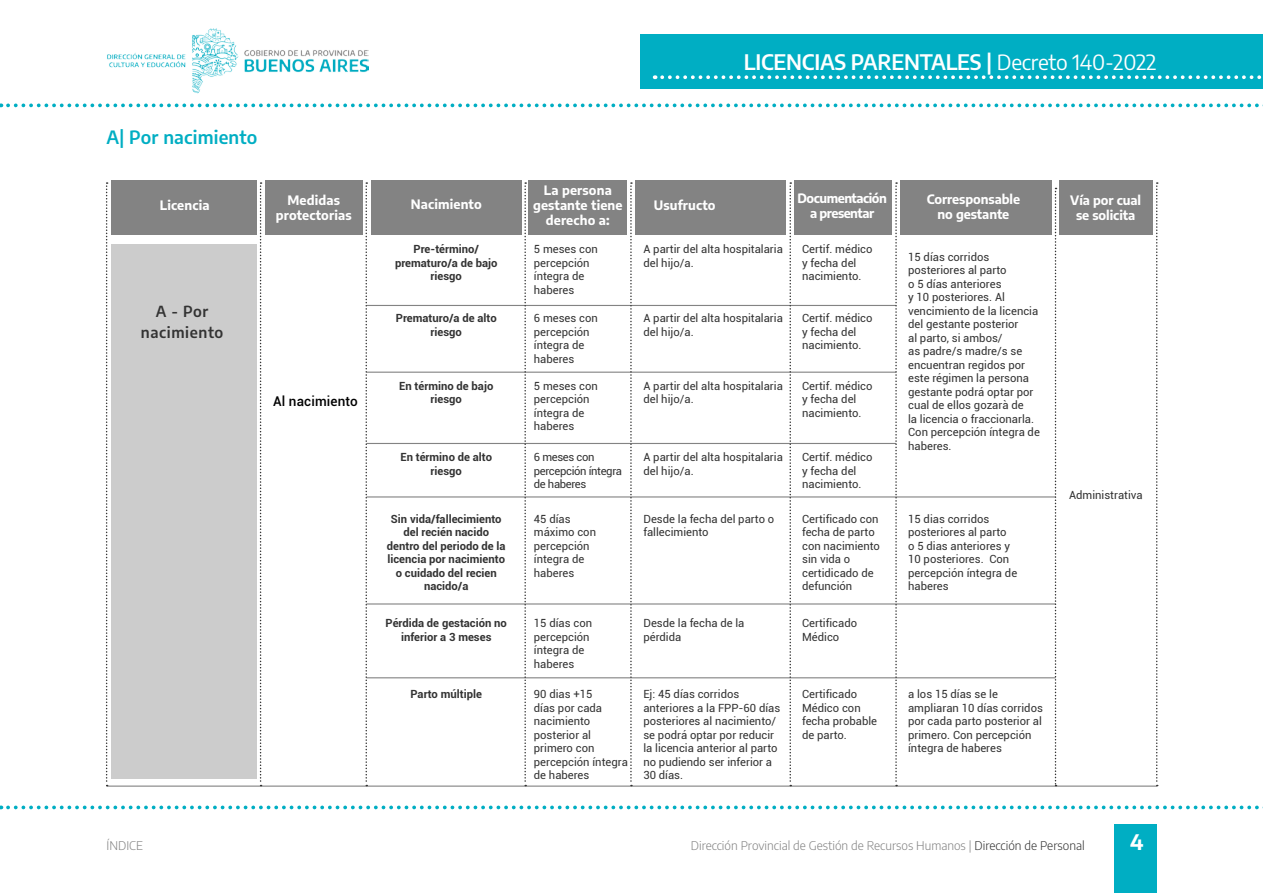
<style>
.page{position:relative;width:1263px;height:893px;background:#fff}
.page>*{position:absolute;margin:0;border:0;box-sizing:border-box;transform-origin:0 0}
.t1{font:600 21px "Encode Sans";letter-spacing:-.01em;color:#fff}
.t2{font:700 21px "Encode Sans";color:#fff}
.t3{font:600 18px "Encode Sans";letter-spacing:.01em;color:#00aec3}
.t4{font:600 15px/21px "Encode Sans";letter-spacing:.04em;color:#333;text-align:center}
.t5{font:500 13.5px "Roboto";letter-spacing:.01em;color:#000}
.t6{font:700 12.75px/15px "Encode Sans";letter-spacing:.005em;color:#fff;text-align:center}
.t7{font:700 12.75px/15px "Encode Sans";letter-spacing:-.04em;color:#fff;text-align:center}
.t8{font:300 12px "Encode Sans";color:#838383}
.t9{font:11.25px/13.5px "Roboto";color:#333}
.t10{font:700 11.25px/13.5px "Roboto";color:#333;text-align:center}
.t11{font:11.25px/13.5px "Roboto";letter-spacing:-.03em;color:#333}
.s1{font-weight:400}
.s2{color:#333}
</style>
<div class="page">
<img style="left:107px;top:28px;width:262px;height:65px">
<div style="left:1114px;top:824px;width:43px;height:69px;background:#00aec3"></div>
<div style="left:640px;top:35px;width:623px;height:54px;background:#00aec3"></div>
<svg style="left:662px;top:75px;width:600px;height:4px"></svg>
<svg style="left:8px;top:806px;width:1255px;height:3px"></svg>
<svg style="left:8px;top:104px;width:1255px;height:3px"></svg>
<div style="left:111px;top:244px;width:145px;height:534px;background:#ccc"></div>
<div style="left:529px;top:180px;width:98px;height:54px;background:#838383"></div>
<div style="left:635px;top:180px;width:151px;height:54px;background:#838383"></div>
<div style="left:794px;top:180px;width:98px;height:54px;background:#838383"></div>
<div style="left:900px;top:180px;width:152px;height:54px;background:#838383"></div>
<div style="left:111px;top:180px;width:145px;height:54px;background:#838383"></div>
<div style="left:265px;top:180px;width:97px;height:54px;background:#838383"></div>
<div style="left:371px;top:180px;width:150px;height:54px;background:#838383"></div>
<hr style="left:366px;top:305px;width:530px;height:1px;background:#838383">
<hr style="left:366px;top:372px;width:530px;height:1px;background:#838383">
<hr style="left:366px;top:443px;width:530px;height:1px;background:#838383">
<hr style="left:366px;top:496px;width:690px;height:1px;background:#838383">
<hr style="left:366px;top:603px;width:690px;height:2px;background:#838383">
<hr style="left:366px;top:677px;width:690px;height:1px;background:#838383">
<hr style="left:107px;top:785px;width:1050px;height:2px;background:#838383">
<svg style="left:365px;top:182px;width:2px;height:604px"></svg>
<svg style="left:524px;top:182px;width:2px;height:604px"></svg>
<svg style="left:630px;top:182px;width:2px;height:604px"></svg>
<svg style="left:260px;top:182px;width:2px;height:604px"></svg>
<svg style="left:895px;top:182px;width:2px;height:604px"></svg>
<svg style="left:1055px;top:188px;width:1px;height:598px"></svg>
<svg style="left:106px;top:182px;width:2px;height:604px"></svg>
<svg style="left:1156px;top:182px;width:2px;height:604px"></svg>
<svg style="left:789px;top:182px;width:2px;height:604px"></svg>
<div style="left:1059px;top:180px;width:93px;height:54px;background:#838383"></div>
<h1 class="t1" style="left:744px;top:47px;width:414px">LICENCIAS PARENTALES | <span class="s1">Decreto 140-2022</span></h1>
<h2 class="t3" style="left:107px;top:124px;width:152px">A| Por nacimiento</h2>
<p class="t6" style="left:160px;top:197px;width:51px">Licencia</p>
<h3 class="t4" style="left:141px;top:300px;width:84px">A - Por nacimiento</h3>
<p class="t6" style="left:276px;top:192px;width:77px">Medidas protectorias</p>
<p class="t6" style="left:411px;top:196px;width:72px">Nacimiento</p>
<p class="t5" style="left:273px;top:392px;width:86px">Al nacimiento</p>
<p class="t10" style="left:395px;top:242px;width:104px">Pre-término/ prematuro/a de bajo riesgo</p>
<p class="t10" style="left:396px;top:311px;width:102px">Prematuro/a de alto riesgo</p>
<p class="t10" style="left:399px;top:378px;width:96px">En término de bajo riesgo</p>
<p class="t10" style="left:400px;top:450px;width:93px">En término de alto riesgo</p>
<p class="t10" style="left:387px;top:512px;width:120px">Sin vida/fallecimiento del recién nacido dentro del periodo de la licencia por nacimiento o cuidado del recien nacido/a</p>
<p class="t10" style="left:386px;top:616px;width:123px">Pérdida de gestación no inferior a 3 meses</p>
<p class="t6" style="left:533px;top:182px;width:91px">La persona gestante tiene derecho a:</p>
<p class="t9" style="left:534px;top:242px;width:65px">5 meses con percepción íntegra de haberes</p>
<p class="t9" style="left:534px;top:311px;width:65px">6 meses con percepción íntegra de haberes</p>
<p class="t9" style="left:534px;top:378px;width:65px">5 meses con percepción íntegra de haberes</p>
<p class="t11" style="left:534px;top:450px;width:90px">6 meses con percepción íntegra de haberes</p>
<p class="t9" style="left:534px;top:512px;width:64px">45 días máximo con percepción íntegra de haberes</p>
<p class="t9" style="left:534px;top:616px;width:60px">15 días con percepción íntegra de haberes</p>
<p class="t6" style="left:654px;top:197px;width:63px">Usufructo</p>
<p class="t7" style="left:797px;top:190px;width:91px">Documentación a presentar</p>
<p class="t6" style="left:927px;top:191px;width:95px">Corresponsable no gestante</p>
<p class="t9" style="left:643px;top:242px;width:141px">A partir del alta hospitalaria del hijo/a.</p>
<p class="t9" style="left:643px;top:311px;width:141px">A partir del alta hospitalaria del hijo/a.</p>
<p class="t9" style="left:643px;top:378px;width:141px">A partir del alta hospitalaria del hijo/a.</p>
<p class="t9" style="left:643px;top:450px;width:141px">A partir del alta hospitalaria del hijo/a.</p>
<p class="t9" style="left:643px;top:512px;width:132px">Desde la fecha del parto o fallecimiento</p>
<p class="t9" style="left:643px;top:616px;width:103px">Desde la fecha de la pérdida</p>
<p class="t9" style="left:802px;top:242px;width:72px">Certif. médico y fecha del nacimiento.</p>
<p class="t9" style="left:802px;top:311px;width:72px">Certif. médico y fecha del nacimiento.</p>
<p class="t9" style="left:802px;top:378px;width:72px">Certif. médico y fecha del nacimiento.</p>
<p class="t9" style="left:802px;top:450px;width:72px">Certif. médico y fecha del nacimiento.</p>
<p class="t9" style="left:802px;top:512px;width:79px">Certificado con fecha de parto con nacimiento sin vida o certidicado de defunción</p>
<p class="t9" style="left:802px;top:616px;width:57px">Certificado<br>Médico</p>
<p class="t9" style="left:908px;top:249px;width:133px">15 días corridos posteriores al parto<br>o 5 días anteriores<br>y 10 posteriores. Al vencimiento de la licencia del gestante posterior<br>al parto, si ambos/<br>as padre/s madre/s se encuentran regidos por este régimen la persona gestante podrá optar por cual de ellos gozarà de<br>la licencia o fraccionarla.<br>Con percepción íntegra de haberes.</p>
<p class="t9" style="left:908px;top:512px;width:111px">15 dias corridos posteriores al parto<br>o 5 dias anteriores y<br>10 posteriores. Con percepción íntegra de haberes</p>
<p class="t10" style="left:410px;top:687px;width:73px">Parto múltiple</p>
<p class="t9" style="left:534px;top:687px;width:95px">90 dias +15<br>días por cada nacimiento posterior al primero con percepción íntegra de haberes</p>
<p class="t9" style="left:643px;top:687px;width:138px">Ej: 45 días corridos anteriores a la FPP-60 días posteriores al nacimiento/ se podrá optar por reducir la licencia anterior al parto no pudiendo ser inferior a<br>30 días.</p>
<p class="t9" style="left:802px;top:687px;width:77px">Certificado<br>Médico con fecha probable de parto.</p>
<p class="t9" style="left:908px;top:687px;width:136px">a los 15 días se le ampliaran 10 días corridos por cada parto posterior al primero. Con percepción íntegra de haberes</p>
<p class="t6" style="left:1070px;top:192px;width:72px">Vía por cual se solicita</p>
<p class="t9" style="left:1069px;top:487px;width:75px">Administrativa</p>
<p class="t8" style="left:107px;top:837px;width:38px">ÍNDICE</p>
<p class="t8" style="left:691px;top:837px;width:395px">Dirección Provincial de Gestión de Recursos Humanos | <span class="s2">Dirección de Personal</span></p>
<h1 class="t2" style="left:1130px;top:827px;width:15px">4</h1>
</div>
